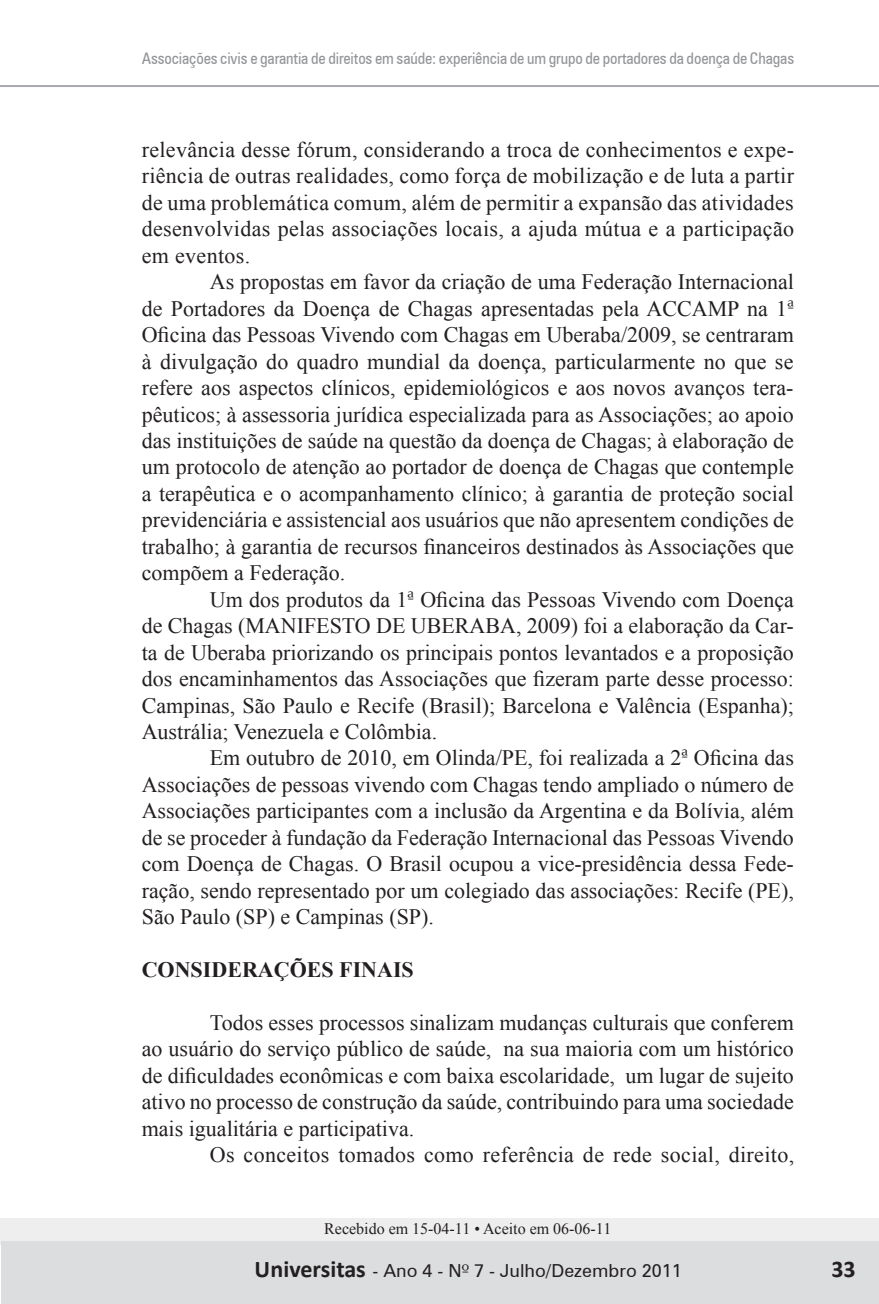
<style>
.page{position:relative;width:879px;height:1304px;background:#fff}
.page>*{position:absolute;margin:0;border:0;box-sizing:border-box;transform-origin:0 0}
.t1{font:700 24px "Calibri";color:#231f20}
.t2{font:22px/26.4px "Times New Roman";color:#231f20;text-align:justify}
.t3{font:700 22px "Times New Roman";color:#231f20}
.t4{font:18px "Zurich BT";color:#231f20}
.t5{font:condensed 16px "Zurich BT";letter-spacing:-.005em;color:#939598}
.t6{font:16px "Times New Roman";color:#231f20}
.s1{font-family:"Zapf Humanist 601 BT";font-size:18px}
.s2{font-family:"Zapf Humanist 601 BT"}
</style>
<div class="page">
<div style="left:0;top:1218px;width:879px;height:27px;background:#eeeeef"></div>
<div style="left:1px;top:1242px;width:878px;height:62px;background:#dcdddf"></div>
<hr style="left:0;top:85px;width:879px;height:2px;background:#a8a9ad">
<p class="t5" style="left:142px;top:48px;width:654px">Associações civis e garantia de direitos em saúde: experiência de um grupo de portadores da doença de Chagas</p>
<p class="t2" style="left:142px;top:136px;width:654px">relevância desse fórum, considerando a troca de conhecimentos e expe&shy;riência de outras realidades, como força de mobilização e de luta a partir de uma problemática comum, além de permitir a expansão das atividades desenvolvidas pelas associações locais, a ajuda mútua e a participação em eventos.</p>
<p class="t2" style="left:142px;top:268px;width:654px;text-indent:68px">As propostas em favor da criação de uma Federação Internacional de Portadores da Doença de Chagas apresentadas pela ACCAMP na 1<span class="s1">ª </span>Oficina das Pessoas Vivendo com Chagas em Uberaba/2009, se centraram à divulgação do quadro mundial da doença, particularmente no que se refere aos aspectos clínicos, epidemiológicos e aos novos avanços tera&shy;pêuticos; à assessoria jurídica especializada para as Associações; ao apoio das instituições de saúde na questão da doença de Chagas; à elaboração de um protocolo de atenção ao portador de doença de Chagas que contemple a terapêutica e o acompanhamento clínico; à garantia de proteção social previdenciária e assistencial aos usuários que não apresentem condições de trabalho; à garantia de recursos financeiros destinados às Associações que compõem a Federação.</p>
<p class="t2" style="left:142px;top:586px;width:653px;text-indent:68px">Um dos produtos da 1<span class="s1">ª</span> Oficina das Pessoas Vivendo com Doença de Chagas (Manifesto</p>
<p class="t2" style="left:142px;top:612px;width:654px;text-indent:374px">, 2009) foi a elaboração da Car&shy;ta de Uberaba priorizando os principais pontos levantados e a proposição dos encaminhamentos das Associações que fizeram parte desse processo:<br>Campinas, São Paulo e Recife (Brasil); Barcelona e Valência (Espanha); Austrália; Venezuela e Colômbia.</p>
<p class="t2" style="left:142px;top:744px;width:654px;text-indent:68px">Em outubro de 2010, em Olinda/PE, foi realizada a 2<span class="s1">ª</span> Oficina das Associações de pessoas vivendo com Chagas tendo ampliado o número de Associações participantes com a inclusão da Argentina e da Bolívia, além de se proceder à fundação da Federação Internacional das Pessoas Vivendo com Doença de Chagas. O Brasil ocupou a vice-presidência dessa Fede&shy;ração, sendo representado por um colegiado das associações: Recife (PE), São Paulo (SP) e Campinas (SP).</p>
<p class="t3" style="left:142px;top:954px;width:273px">CONSIDERAÇÕES FINAIS</p>
<p class="t2" style="left:142px;top:1009px;width:654px;text-indent:68px">Todos esses processos sinalizam mudanças culturais que conferem ao usuário do serviço público de saúde, na sua maioria com um histórico de dificuldades econômicas e com baixa escolaridade, um lugar de sujeito ativo no processo de construção da saúde, contribuindo para uma sociedade mais igualitária e participativa.</p>
<p class="t2" style="left:210px;top:1141px;width:586px">Os conceitos tomados como referência de rede social, direito,</p>
<p class="t2" style="left:376px;top:612px;width:67px">de Uberaba</p>
<p class="t6" style="left:324px;top:1218px;width:289px">Recebido em 15-04-11 • Aceito em 06-06-11</p>
<p class="t4" style="left:474px;top:1260px;width:209px">7 - Julho/Dezembro 2011</p>
<p class="t1" style="left:832px;top:1253px;width:26px">33</p>
<p class="t1" style="left:254px;top:1254px;width:113px">Universitas</p>
<p class="t4" style="left:423px;top:1260px;width:11px">2</p>
<p class="t4" style="left:372px;top:1260px;width:113px">- Ano 4 - N<span class="s2">º</span> 3</p>
<p class="t4" style="left:662px;top:1260px;width:21px">09</p>
</div>
